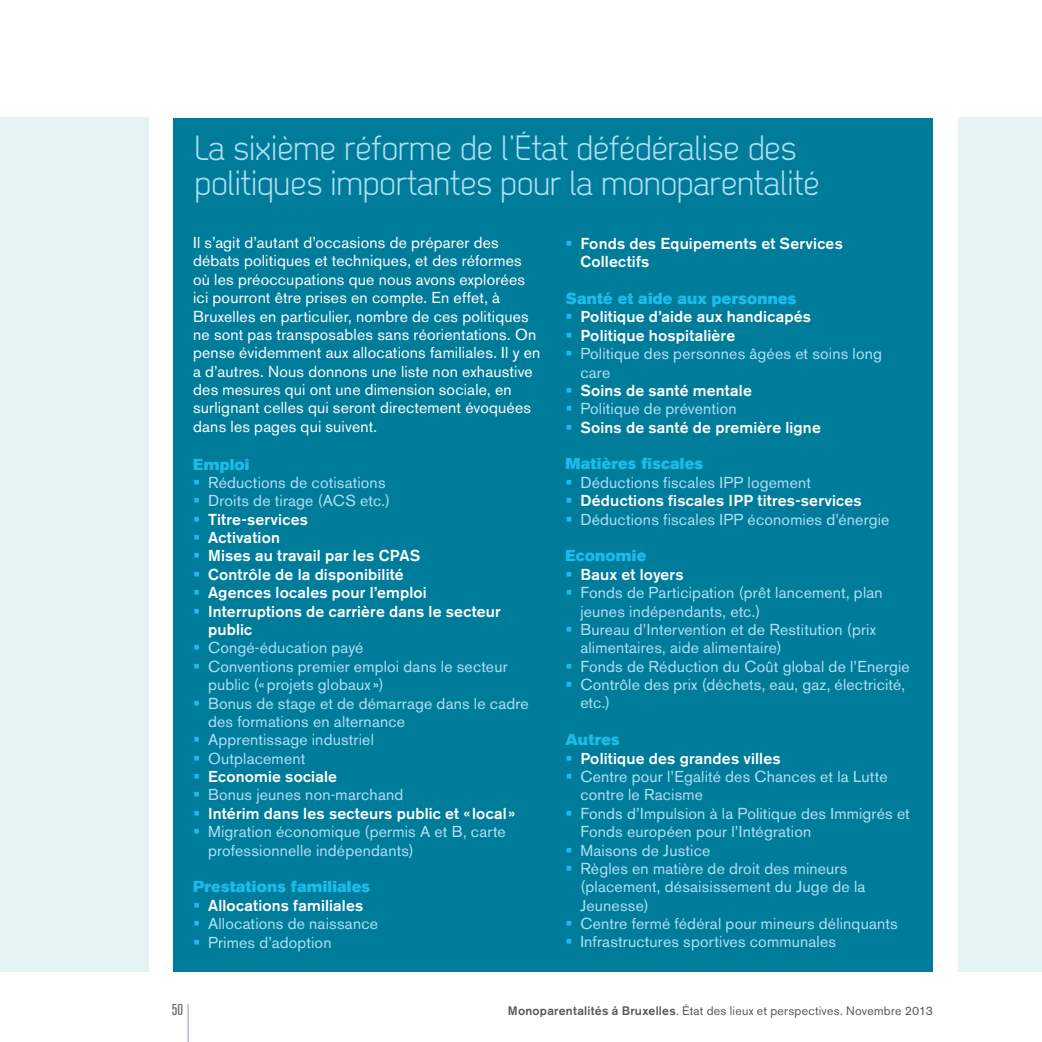
<style>
.page{position:relative;width:1042px;height:1042px;background:#fff}
.page>*{position:absolute;margin:0;border:0;box-sizing:border-box;transform-origin:0 0}
.t1{font:35px/35px "Dekar";color:#b0dff5}
.t2{font:15.75px/18.4px "Akzidenz Grotesk BE";letter-spacing:.01em;color:#b0dff5}
.t3{font:15.75px/18.4px "Akzidenz Grotesk BE";letter-spacing:.01em;color:#fff}
.t4{font:500 15.75px/18.4px "Akzidenz Grotesk BE";letter-spacing:.01em;color:#fff}
.t5{font:15.75px "Akzidenz Grotesk BE Super";letter-spacing:.015em;color:#1bbbea}
.t6{font:500 condensed 15.75px "Akzidenz Grotesk BE";color:#707172}
.t7{font:12.25px "Akzidenz Grotesk BE";letter-spacing:.02em;color:#58585a}
.s1{color:#1bbbea}
.s2{font-weight:500}
</style>
<div class="page">
<div style="left:0;top:117px;width:1042px;height:854px;background:#e5f3f5"></div>
<div style="left:149px;top:84px;width:808px;height:893px;background:#fff"></div>
<div style="left:173px;top:118px;width:760px;height:853px;background:#007c9b"></div>
<hr style="left:188px;top:1004px;width:1px;height:38px;background:#9a92bb">
<h1 class="t1" style="left:195px;top:132px;width:626px">La sixième réforme de l’État défédéralise des politiques importantes pour la monoparentalité</h1>
<p class="t3" style="left:193px;top:233px;width:349px">Il s’agit d’autant d’occasions de préparer des débats politiques et techniques, et des réformes où les préoccupations que nous avons explorées ici pourront être prises en compte. En effet, à Bruxelles en particulier, nombre de ces politiques ne sont pas transposables sans réorientations. On pense évidemment aux allocations familiales. Il y en a d’autres. Nous donnons une liste non exhaustive des mesures qui ont une dimension sociale, en surlignant celles qui seront directement évoquées dans les pages qui suivent.</p>
<p class="t5" style="left:193px;top:455px;width:58px">Emploi</p>
<p class="t2" style="left:193px;top:473px;width:194px"><span class="s1">▪</span> Réductions de cotisations</p>
<p class="t2" style="left:193px;top:491px;width:198px"><span class="s1">▪</span> Droits de tirage (ACS etc.)</p>
<p class="t4" style="left:193px;top:510px;width:116px"><span class="s1">▪</span> Titre-services</p>
<p class="t4" style="left:193px;top:528px;width:88px"><span class="s1">▪</span> Activation</p>
<p class="t4" style="left:193px;top:546px;width:229px"><span class="s1">▪</span> Mises au travail par les CPAS</p>
<p class="t4" style="left:193px;top:565px;width:212px"><span class="s1">▪</span> Contrôle de la disponibilité</p>
<p class="t4" style="left:193px;top:583px;width:235px"><span class="s1">▪</span> Agences locales pour l’emploi</p>
<p class="t4" style="left:208px;top:602px;width:294px;text-indent:-15px"><span class="s1">▪</span> Interruptions de carrière dans le secteur public</p>
<p class="t2" style="left:193px;top:639px;width:172px"><span class="s1">▪</span> Congé-éducation payé</p>
<p class="t2" style="left:208px;top:657px;width:301px;text-indent:-15px"><span class="s1">▪</span> Conventions premier emploi dans le secteur public («projets globaux»)</p>
<p class="t2" style="left:208px;top:694px;width:322px;text-indent:-15px"><span class="s1">▪</span> Bonus de stage et de démarrage dans le cadre des formations en alternance</p>
<p class="t2" style="left:193px;top:730px;width:182px"><span class="s1">▪</span> Apprentissage industriel</p>
<p class="t2" style="left:193px;top:749px;width:114px"><span class="s1">▪</span> Outplacement</p>
<p class="t4" style="left:193px;top:767px;width:145px"><span class="s1">▪</span> Economie sociale</p>
<p class="t2" style="left:193px;top:786px;width:212px"><span class="s1">▪</span> Bonus jeunes non-marchand</p>
<p class="t4" style="left:193px;top:804px;width:324px"><span class="s1">▪</span> Intérim dans les secteurs public et « local »</p>
<p class="t2" style="left:208px;top:822px;width:299px;text-indent:-15px"><span class="s1">▪</span> Migration économique (permis A et B, carte professionnelle indépendants)</p>
<p class="t5" style="left:193px;top:877px;width:178px">Prestations familiales</p>
<p class="t4" style="left:193px;top:896px;width:172px"><span class="s1">▪</span> Allocations familiales</p>
<p class="t2" style="left:193px;top:914px;width:186px"><span class="s1">▪</span> Allocations de naissance</p>
<p class="t2" style="left:193px;top:933px;width:140px"><span class="s1">▪</span> Primes d’adoption</p>
<p class="t4" style="left:580px;top:234px;width:264px;text-indent:-15px"><span class="s1">▪</span> Fonds des Equipements et Services<br>Collectifs</p>
<p class="t5" style="left:565px;top:289px;width:233px">Santé et aide aux personnes</p>
<p class="t4" style="left:565px;top:308px;width:247px"><span class="s1">▪</span> Politique d’aide aux handicapés</p>
<p class="t4" style="left:565px;top:326px;width:171px"><span class="s1">▪</span> Politique hospitalière</p>
<p class="t2" style="left:580px;top:344px;width:303px;text-indent:-15px"><span class="s1">▪</span> Politique des personnes âgées et soins long care</p>
<p class="t4" style="left:565px;top:381px;width:188px"><span class="s1">▪</span> Soins de santé mentale</p>
<p class="t2" style="left:565px;top:400px;width:173px"><span class="s1">▪</span> Politique de prévention</p>
<p class="t4" style="left:565px;top:418px;width:257px"><span class="s1">▪</span> Soins de santé de première ligne</p>
<p class="t5" style="left:565px;top:455px;width:139px">Matières fiscales</p>
<p class="t2" style="left:565px;top:473px;width:247px"><span class="s1">▪</span> Déductions fiscales IPP logement</p>
<p class="t4" style="left:565px;top:491px;width:298px"><span class="s1">▪</span> Déductions fiscales IPP titres-services</p>
<p class="t2" style="left:565px;top:510px;width:325px"><span class="s1">▪</span> Déductions fiscales IPP économies d’énergie</p>
<p class="t5" style="left:565px;top:547px;width:82px">Economie</p>
<p class="t4" style="left:565px;top:565px;width:120px"><span class="s1">▪</span> Baux et loyers</p>
<p class="t2" style="left:580px;top:583px;width:304px;text-indent:-15px"><span class="s1">▪</span> Fonds de Participation (prêt lancement, plan jeunes indépendants, etc.)</p>
<p class="t2" style="left:580px;top:620px;width:297px;text-indent:-15px"><span class="s1">▪</span> Bureau d’Intervention et de Restitution (prix alimentaires, aide alimentaire)</p>
<p class="t2" style="left:565px;top:657px;width:346px"><span class="s1">▪</span> Fonds de Réduction du Coût global de l’Energie</p>
<p class="t2" style="left:580px;top:675px;width:326px;text-indent:-15px"><span class="s1">▪</span> Contrôle des prix (déchets, eau, gaz, électricité, etc.)</p>
<p class="t5" style="left:565px;top:730px;width:56px">Autres</p>
<p class="t4" style="left:565px;top:749px;width:217px"><span class="s1">▪</span> Politique des grandes villes</p>
<p class="t2" style="left:580px;top:767px;width:309px;text-indent:-15px"><span class="s1">▪</span> Centre pour l’Egalité des Chances et la Lutte contre le Racisme</p>
<p class="t2" style="left:580px;top:804px;width:331px;text-indent:-15px"><span class="s1">▪</span> Fonds d’Impulsion à la Politique des Immigrés et<br>Fonds européen pour l’Intégration</p>
<p class="t2" style="left:565px;top:841px;width:146px"><span class="s1">▪</span> Maisons de Justice</p>
<p class="t2" style="left:580px;top:859px;width:286px;text-indent:-15px"><span class="s1">▪</span> Règles en matière de droit des mineurs (placement, désaisissement du Juge de la<br>Jeunesse)</p>
<p class="t2" style="left:565px;top:914px;width:334px"><span class="s1">▪</span> Centre fermé fédéral pour mineurs délinquants</p>
<p class="t2" style="left:565px;top:933px;width:272px"><span class="s1">▪</span> Infrastructures sportives communales</p>
<p class="t6" style="left:172px;top:1001px;width:13px">50</p>
<p class="t7" style="left:508px;top:1004px;width:426px"><span class="s2">Monoparentalités à Bruxelles</span>. état des lieux et perspectives. Novembre 2013</p>
</div>
